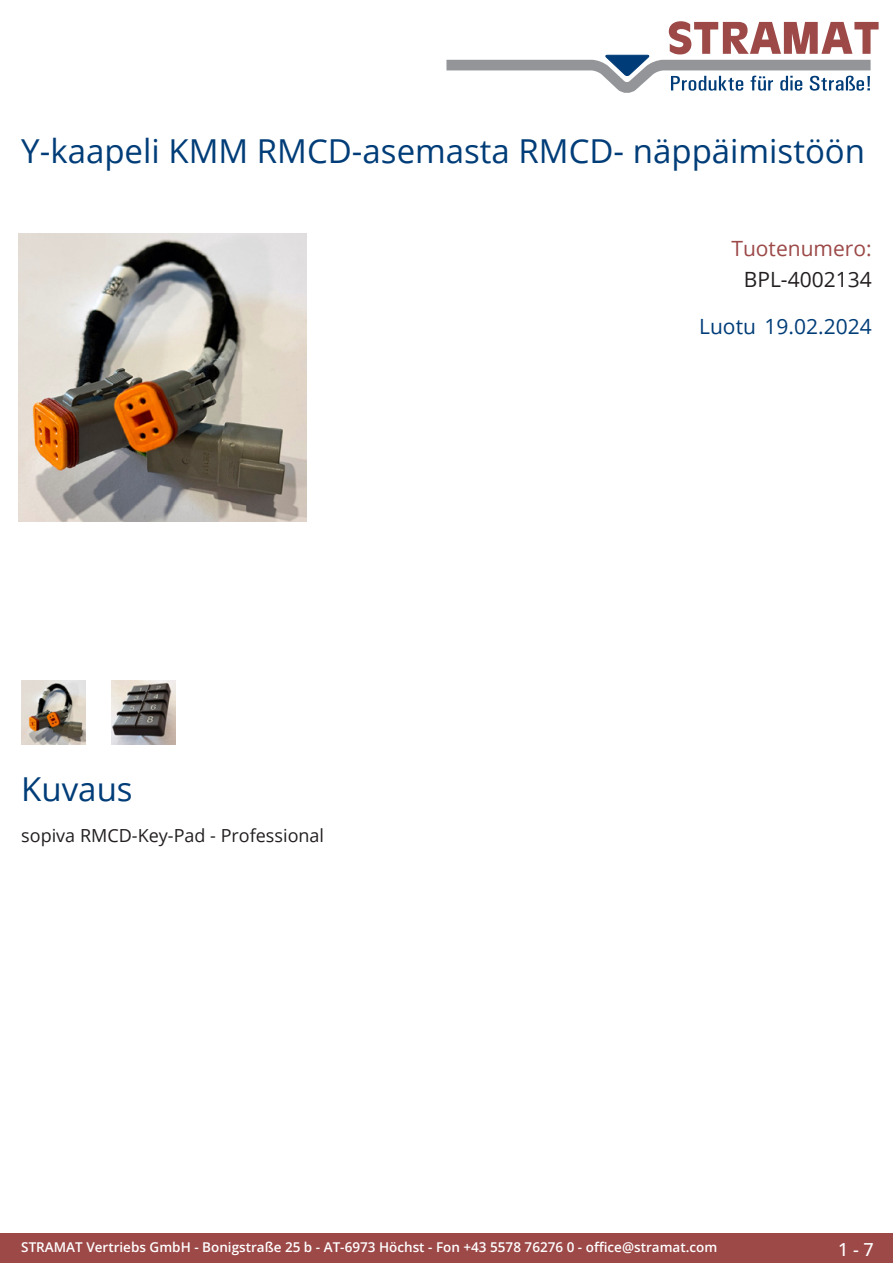
<style>
.page{position:relative;width:893px;height:1263px;background:#fff}
.page>*{position:absolute;margin:0;border:0;box-sizing:border-box;transform-origin:0 0}
.Produkttitel{font:33px "Open Sans";color:#003d78}
.Erstellungsdatum{font:21px "Open Sans";color:#003d78}
.TechDaten_Überschrif{font:21px "Open Sans";color:#9c4948}
.TechDaten_Inhalt{font:21px "Open Sans";color:#231f20}
.Beschreibung_Text{font:18px "Open Sans";color:#231f20}
.t1{font:500 18px "Open Sans";color:#fff}
.t2{font:600 13.5px "Open Sans";color:#fff}
</style>
<div class="page">
<div style="left:0;top:1233px;width:893px;height:30px;background:#9c4948"></div>
<svg style="left:446px;top:21px;width:433px;height:72px"></svg>
<img style="left:18px;top:234px;width:288px;height:288px">
<img style="left:21px;top:680px;width:64px;height:64px">
<img style="left:112px;top:680px;width:63px;height:64px">
<p class="Produkttitel" style="left:21px;top:128px;width:845px">Y-kaapeli KMM RMCD-asemasta RMCD- näppäimistöön</p>
<p class="Produkttitel" style="left:21px;top:766px;width:113px">Kuvaus</p>
<p class="Beschreibung_Text" style="left:21px;top:823px;width:304px">sopiva RMCD-Key-Pad - Professional</p>
<p class="TechDaten_Überschrif" style="left:731px;top:234px;width:142px">Tuotenumero:</p>
<p class="TechDaten_Inhalt" style="left:744px;top:265px;width:129px">BPL-4002134</p>
<p class="Erstellungsdatum" style="left:699px;top:312px;width:174px">Luotu 19.02.2024</p>
<p class="t2" style="left:21px;top:1238px;width:698px">STRAMAT Vertriebs GmbH - Bonigstraße 25 b - AT-6973 Höchst - Fon +43 5578 76276 0 - office@stramat.com</p>
<h3 class="t1" style="left:838px;top:1237px;width:37px">1 - 7</h3>
</div>
